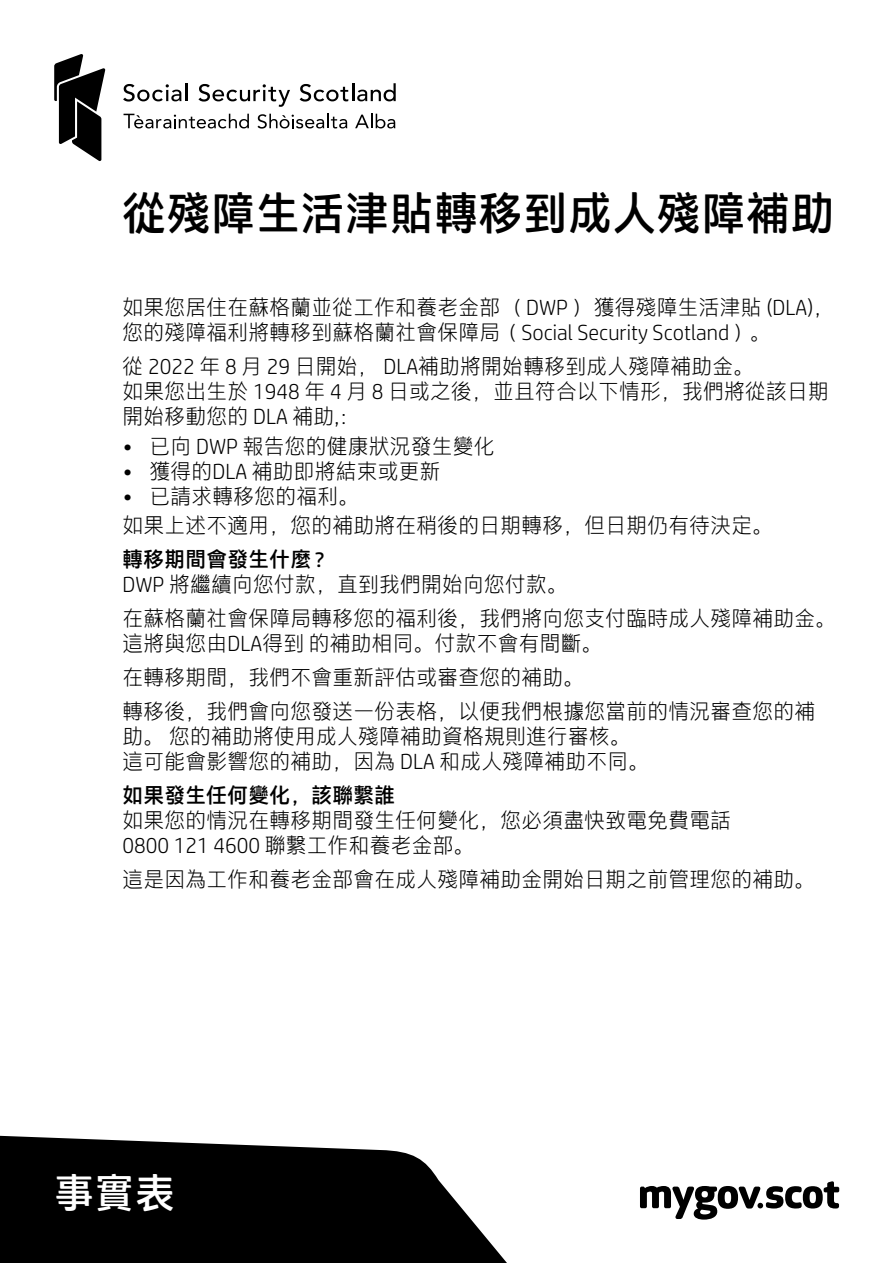
<style>
.page{position:relative;width:893px;height:1263px;background:#fff}
.page>*{position:absolute;margin:0;border:0;box-sizing:border-box;transform-origin:0 0}
.t1{font:45px "HP Simplified Hans";color:#000}
.t2{font:40.5px "HP Simplified Hans";color:#fff}
.t3{font:300 21px/25.2px "HP Simplified Hans";color:#000}
.s1{font-family:"Calibri"}
.s2{font-weight:400}
</style>
<div class="page">
<svg style="left:123px;top:83px;width:64px;height:19px"></svg>
<svg style="left:198px;top:84px;width:92px;height:23px"></svg>
<svg style="left:300px;top:83px;width:96px;height:19px"></svg>
<svg style="left:355px;top:114px;width:40px;height:14px"></svg>
<svg style="left:124px;top:114px;width:125px;height:14px"></svg>
<svg style="left:257px;top:114px;width:90px;height:15px"></svg>
<svg style="left:54px;top:54px;width:51px;height:107px"></svg>
<svg style="left:664px;top:1181px;width:175px;height:38px"></svg>
<svg style="left:0;top:1135px;width:664px;height:128px;fill:#000"></svg>
<p class="t1" style="left:122px;top:190px;width:714px">從殘障生活津貼轉移到成人殘障補助</p>
<p class="t3" style="left:122px;top:295px;width:713px">如果您居住在蘇格蘭並從工作和養老金部 （DWP） 獲得殘障生活津貼 (DLA)，您的殘障福利將轉移到蘇格蘭社會保障局（Social Security Scotland）。</p>
<p class="t3" style="left:122px;top:354px;width:708px">從 2022 年 8 月 29 日開始， DLA補助將開始轉移到成人殘障補助金。<br>如果您出生於 1948 年 4 月 8 日或之後，並且符合以下情形，我們將從該日期開始移動您的 DLA 補助,：</p>
<p class="t3" style="left:122px;top:434px;width:374px"><span class="s1">•</span> 已向 DWP 報告您的健康狀況發生變化</p>
<p class="t3" style="left:122px;top:459px;width:320px"><span class="s1">•</span> 獲得的DLA 補助即將結束或更新</p>
<p class="t3" style="left:122px;top:484px;width:238px"><span class="s1">•</span> 已請求轉移您的福利。</p>
<p class="t3" style="left:122px;top:513px;width:653px">如果上述不適用，您的補助將在稍後的日期轉移，但日期仍有待決定。</p>
<p class="t3" style="left:122px;top:547px;width:447px"><span class="s2">轉移期間會發生什麼？<br></span>DWP 將繼續向您付款，直到我們開始向您付款。</p>
<p class="t3" style="left:122px;top:606px;width:716px">在蘇格蘭社會保障局轉移您的福利後，我們將向您支付臨時成人殘障補助金。這將與您由DLA得到 的補助相同。付款不會有間斷。</p>
<p class="t3" style="left:122px;top:665px;width:464px">在轉移期間，我們不會重新評估或審查您的補助。</p>
<p class="t3" style="left:122px;top:699px;width:695px">轉移後，我們會向您發送一份表格，以便我們根據您當前的情況審查您的補助。 您的補助將使用成人殘障補助資格規則進行審核。<br>這可能會影響您的補助，因為 DLA 和成人殘障補助不同。</p>
<p class="t3" style="left:122px;top:783px;width:611px"><span class="s2">如果發生任何變化，該聯繫誰<br></span>如果您的情況在轉移期間發生任何變化，您必須盡快致電免費電話<br>0800 121 4600 聯繫工作和養老金部。</p>
<p class="t3" style="left:122px;top:867px;width:695px">這是因為工作和養老金部會在成人殘障補助金開始日期之前管理您的補助。</p>
<h2 class="t2" style="left:54px;top:1172px;width:123px">事實表</h2>
</div>
